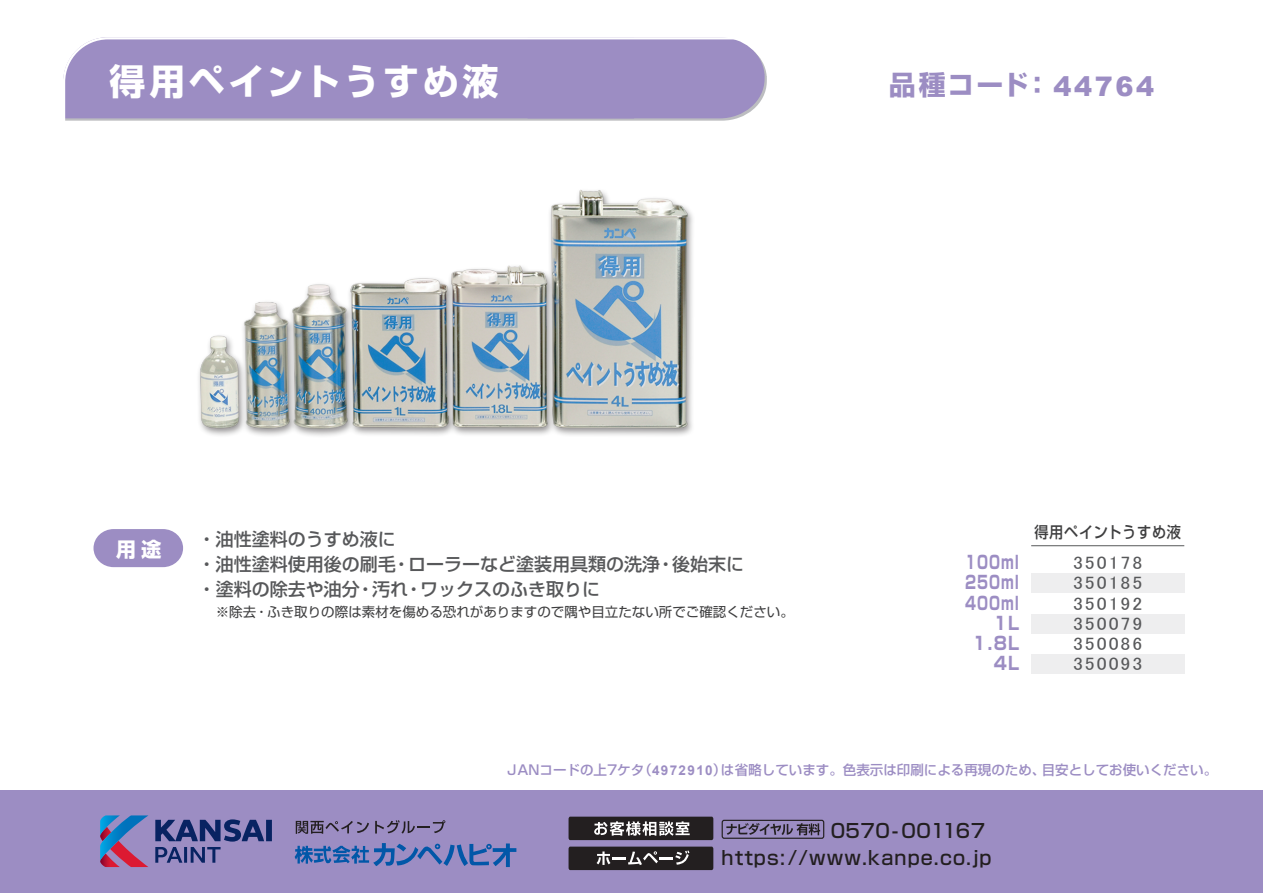
<style>
.page{position:relative;width:1263px;height:893px;background:#fff}
.page>*{position:absolute;margin:0;border:0;box-sizing:border-box;transform-origin:0 0}
.t1{font:700 36px "Shin Go Pro";letter-spacing:.1em;color:#fff}
.t2{font:700 27px "Shin Go Pro";letter-spacing:.07em;color:#9c8dc3}
.t3{font:700 20.25px "Shin Go Pro";color:#fff}
.t4{font:500 19.05px/27.2px "Shin Go Pro";letter-spacing:.06em;color:#231f20}
.t5{font:500 18px/24.8px "Shin Go Pro";color:#57585a}
.t6{font:18px/20.2px "MS P Gothic";letter-spacing:.1em;color:#57585a;text-align:justify;scale:1.1 1}
.t7{font:700 18px/20.2px "Shin Go Pro";letter-spacing:.075em;color:#9c8dc3;text-align:right;scale:.75 1}
.t8{font:500 15.75px "Shin Go Pro";letter-spacing:.05em;color:#3e3e3f;scale:.9 1}
.t9{font:500 13.5px "Shin Go Pro";color:#9c8dc3}
.t10{font:13.5px "Shin Go Pro";color:#3e3e3f}
.s1{font-family:"Arial";font-weight:900}
.s2{font-family:"Arial";font-weight:700}
</style>
<div class="page">
<div style="left:0;top:791px;width:1263px;height:102px;background:#9c8dc3"></div>
<svg style="left:296px;top:821px;width:73px;height:13px"></svg>
<svg style="left:375px;top:820px;width:70px;height:14px"></svg>
<svg style="left:295px;top:843px;width:221px;height:24px"></svg>
<svg style="left:155px;top:819px;width:117px;height:44px"></svg>
<svg style="left:100px;top:815px;width:48px;height:52px"></svg>
<div style="left:722px;top:820px;width:102px;height:19px;border:1px solid #231f20;border-radius:2px"></div>
<svg style="left:726px;top:823px;width:94px;height:12px"></svg>
<svg style="left:568px;top:817px;width:145px;height:23px;background:#504d4e"></svg>
<svg style="left:568px;top:847px;width:145px;height:23px;background:#393637"></svg>
<div style="left:1031px;top:573px;width:153px;height:20px;background:#eeeeef"></div>
<div style="left:1031px;top:614px;width:153px;height:20px;background:#eeeeef"></div>
<div style="left:1031px;top:654px;width:153px;height:20px;background:#eeeeef"></div>
<hr style="left:1031px;top:545px;width:153px;height:1px;background:#57585a">
<svg style="left:63px;top:37px;width:704px;height:84px;background:#a294c6"></svg>
<svg style="left:94px;top:529px;width:89px;height:38px;background:#a597c8"></svg>
<img style="left:198px;top:190px;width:495px;height:246px">
<h1 class="t1" style="left:110px;top:52px;width:390px">得用ペイントうすめ液</h1>
<h2 class="t2" style="left:889px;top:63px;width:267px">品種コード：<span class="s1">44764</span></h2>
<p class="t3" style="left:116px;top:533px;width:47px">用途</p>
<p class="t5" style="left:198px;top:525px;width:548px">・油性塗料のうすめ液に<br>・油性塗料使用後の刷毛・ローラーなど塗装用具類の洗浄・後始末に・塗料の除去や油分・汚れ・ワックスのふき取りに</p>
<p class="t10" style="left:202px;top:600px;width:593px">　※除去・ふき取りの際は素材を傷める恐れがありますので隅や目立たない所でご確認ください。</p>
<p class="t7" style="left:965px;top:550px;width:74px">100ml<br>250ml<br>400ml<br>1L<br>1.8L<br>4L</p>
<p class="t8" style="left:1034px;top:519px;width:165px">得用ペイントうすめ液</p>
<p class="t6" style="left:1073px;top:552px;width:65px">350178<br>350185<br>350192<br>350079<br>350086<br>350093</p>
<p class="t9" style="left:507px;top:759px;width:711px">JANコードの上7ケタ（<span class="s2">4972910</span>）は省略しています。色表示は印刷による再現のため、目安としてお使いください。</p>
<p class="t4" style="left:722px;top:814px;width:271px;text-indent:109px">0570- 001167 httpｓ://www.kanpe.co.jp</p>
</div>
